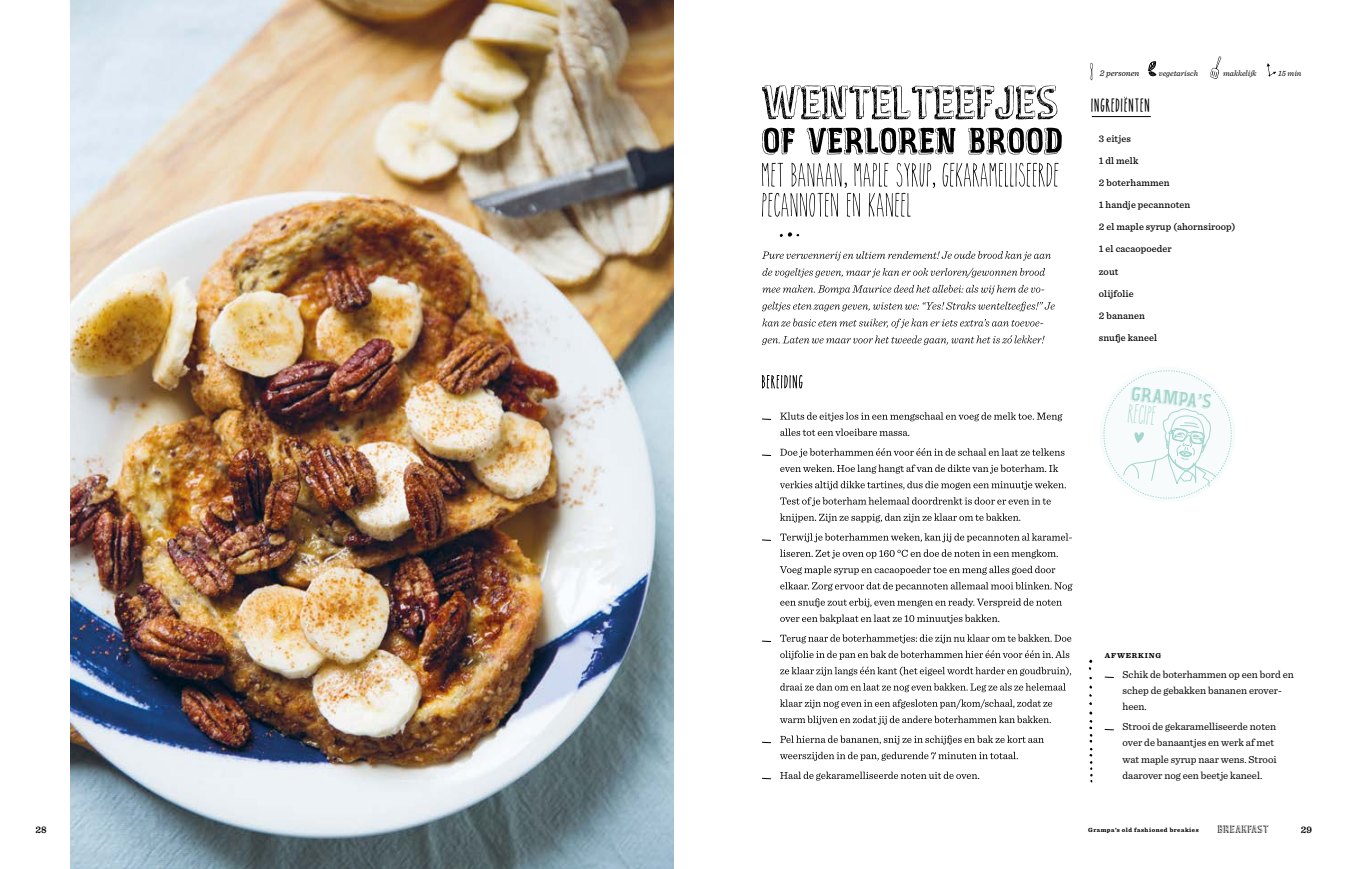
<style>
.page{position:relative;width:1347px;height:869px;background:#fff}
.page>*{position:absolute;margin:0;border:0;box-sizing:border-box;transform-origin:0 0}
.t1{font:20.5px "Vintagefair";color:#a5d6ce}
.t2{font:18.88px "The Skinny";color:#a5d6ce}
.t3{font:12.88px "The Skinnybold";letter-spacing:.03em;color:#000}
.t4{font:11.25px "Vintagefair";letter-spacing:.03em;color:#000}
.t5{font:10.62px/16.2px "Sentinel";color:#000}
.t6{font:500 10px "Sentinel";letter-spacing:.01em;color:#000}
.t7{font:600 10px "Sentinel";color:#000}
.t8{font:italic 8.75px "Sentinel";color:#000}
.t9{font:italic 8.25px "Sentinel";color:#000}
.t10{font:700 7.5px "Sentinel";letter-spacing:.11em;color:#000}
.t11{font:700 6.25px "Sentinel";letter-spacing:.08em;color:#000}
</style>
<div class="page">
<svg style="left:1103px;top:370px;width:129px;height:129px"></svg>
<svg style="left:1148px;top:61px;width:8px;height:15px"></svg>
<img style="left:71px;top:0;width:602px;height:868px">
<svg style="left:1210px;top:56px;width:11px;height:23px"></svg>
<svg style="left:1090px;top:62px;width:3px;height:18px"></svg>
<svg style="left:1266px;top:63px;width:10px;height:13px"></svg>
<svg style="left:1089px;top:685px;width:3px;height:19px"></svg>
<svg style="left:1088px;top:659px;width:4px;height:10px"></svg>
<svg style="left:1089px;top:711px;width:3px;height:71px"></svg>
<hr style="left:1091px;top:116px;width:59px;height:1px;background:#000">
<svg style="left:780px;top:771px;width:199px;height:9px"></svg>
<svg style="left:780px;top:751px;width:237px;height:9px"></svg>
<svg style="left:780px;top:735px;width:263px;height:9px"></svg>
<svg style="left:780px;top:715px;width:270px;height:9px"></svg>
<svg style="left:780px;top:699px;width:272px;height:9px"></svg>
<svg style="left:780px;top:683px;width:285px;height:9px"></svg>
<svg style="left:780px;top:666px;width:291px;height:9px"></svg>
<svg style="left:780px;top:650px;width:289px;height:9px"></svg>
<svg style="left:780px;top:634px;width:291px;height:9px"></svg>
<svg style="left:780px;top:614px;width:219px;height:9px"></svg>
<svg style="left:780px;top:598px;width:281px;height:9px"></svg>
<svg style="left:780px;top:582px;width:292px;height:8px"></svg>
<svg style="left:779px;top:565px;width:276px;height:9px"></svg>
<svg style="left:780px;top:549px;width:277px;height:9px"></svg>
<svg style="left:780px;top:533px;width:291px;height:9px"></svg>
<svg style="left:780px;top:513px;width:240px;height:9px"></svg>
<svg style="left:780px;top:497px;width:270px;height:9px"></svg>
<svg style="left:780px;top:480px;width:285px;height:9px"></svg>
<svg style="left:780px;top:464px;width:278px;height:9px"></svg>
<svg style="left:780px;top:448px;width:284px;height:9px"></svg>
<svg style="left:780px;top:428px;width:129px;height:8px"></svg>
<svg style="left:780px;top:412px;width:282px;height:9px"></svg>
<svg style="left:762px;top:375px;width:40px;height:13px"></svg>
<svg style="left:762px;top:335px;width:282px;height:10px"></svg>
<svg style="left:762px;top:318px;width:281px;height:10px"></svg>
<svg style="left:762px;top:301px;width:292px;height:10px"></svg>
<svg style="left:762px;top:285px;width:282px;height:9px"></svg>
<svg style="left:762px;top:268px;width:283px;height:10px"></svg>
<svg style="left:762px;top:251px;width:288px;height:9px"></svg>
<svg style="left:762px;top:162px;width:296px;height:55px"></svg>
<svg style="left:762px;top:128px;width:300px;height:26px"></svg>
<svg style="left:762px;top:85px;width:295px;height:34px"></svg>
<svg style="left:779px;top:232px;width:20px;height:5px"></svg>
<p class="t8" style="left:1099px;top:67px;width:41px">2 personen</p>
<p class="t9" style="left:1158px;top:67px;width:41px">vegetarisch</p>
<p class="t9" style="left:1223px;top:67px;width:35px">makkelijk</p>
<p class="t9" style="left:1278px;top:67px;width:25px">15 min</p>
<p class="t3" style="left:1091px;top:98px;width:61px">INGREDIENTEN</p>
<p class="t6" style="left:1098px;top:131px;width:33px">3 eitjes</p>
<p class="t6" style="left:1098px;top:153px;width:41px">1 dl melk</p>
<p class="t6" style="left:1098px;top:175px;width:72px">2 boterhammen</p>
<p class="t6" style="left:1098px;top:197px;width:93px">1 handje pecannoten</p>
<p class="t6" style="left:1098px;top:219px;width:138px">2 el maple syrup (ahornsiroop)</p>
<p class="t6" style="left:1098px;top:241px;width:74px">1 el cacaopoeder</p>
<p class="t6" style="left:1098px;top:263px;width:21px">zout</p>
<p class="t6" style="left:1098px;top:285px;width:36px">olijfolie</p>
<p class="t6" style="left:1098px;top:308px;width:47px">2 bananen</p>
<p class="t6" style="left:1098px;top:330px;width:60px">snufje kaneel</p>
<h1 class="t1" style="left:1132px;top:381px;width:82px;rotate:6deg">GRAMPA’S</h1>
<h2 class="t2" style="left:1129px;top:403px;width:29px;rotate:6deg">recipe</h2>
<p class="t10" style="left:1104px;top:649px;width:58px">AFWERKING</p>
<p class="t5" style="left:1122px;top:665px;width:173px">Schik de boterhammen op een bord en schep de gebakken bananen erover&shy;heen.</p>
<p class="t5" style="left:1122px;top:717px;width:156px">Strooi de gekaramelliseerde noten over de banaantjes en werk af met wat maple syrup naar wens. Strooi daarover nog een beetje kaneel.</p>
<p class="t7" style="left:35px;top:821px;width:13px">28</p>
<p class="t4" style="left:1217px;top:822px;width:53px">BREAKFAST</p>
<p class="t7" style="left:1300px;top:821px;width:13px">29</p>
<p class="t11" style="left:1088px;top:825px;width:112px">Grampa’s old fashioned breakies</p>
</div>
